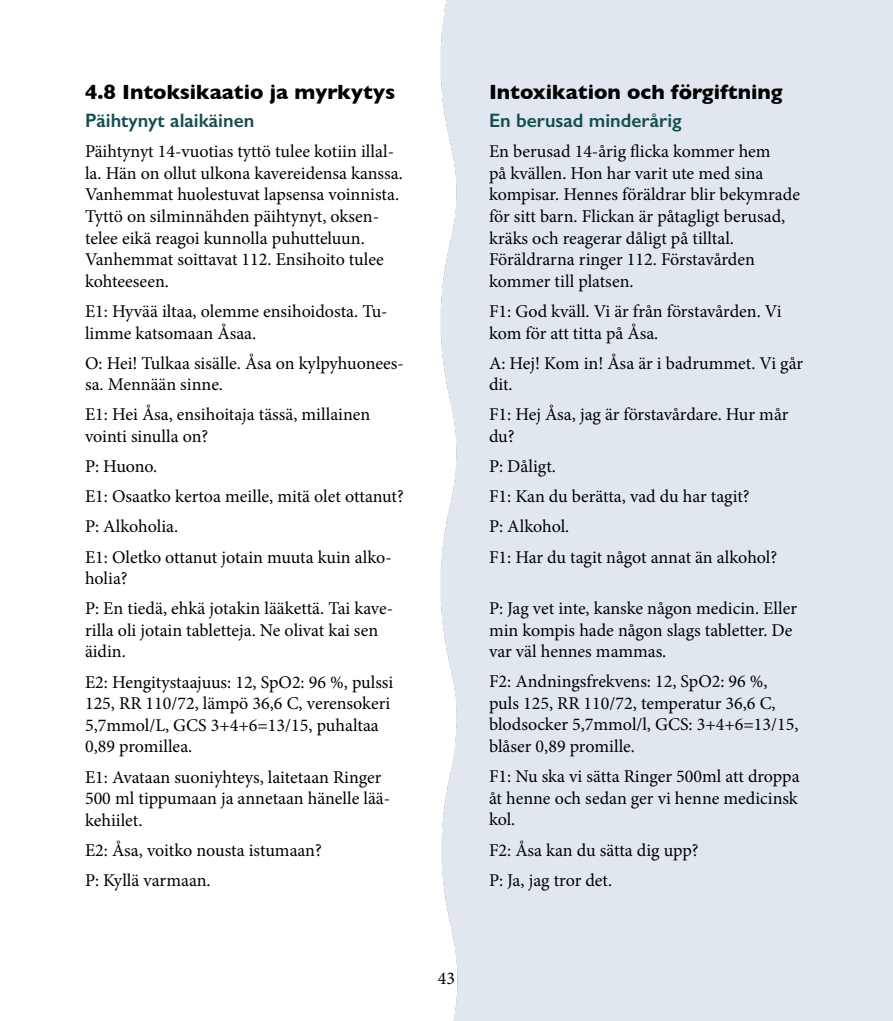
<style>
.page{position:relative;width:893px;height:1021px;background:#fff}
.page>*{position:absolute;margin:0;border:0;box-sizing:border-box;transform-origin:0 0}
.Otsikko_3{font:700 21px "Gill Sans";color:#000}
.Otsikko_4{font:600 19.5px "Gill Sans";color:#134f4f}
.peruskappale{font:18px/21.6px "Minion Pro";color:#000}
</style>
<div class="page">
<p class="Otsikko_3" style="left:85px;top:76px;width:312px">4.8 Intoksikaatio ja myrkytys</p>
<p class="Otsikko_4" style="left:85px;top:109px;width:171px">Päihtynyt alaikäinen</p>
<p class="peruskappale" style="left:85px;top:141px;width:319px">Päihtynyt 14-vuotias tyttö tulee kotiin illal&shy;la. Hän on ollut ulkona kavereidensa kanssa.<br>Vanhemmat huolestuvat lapsensa voinnista.<br>Tyttö on silminnähden päihtynyt, oksen&shy;telee eikä reagoi kunnolla puhutteluun.<br>Vanhemmat soittavat 112. Ensihoito tulee kohteeseen.</p>
<p class="peruskappale" style="left:85px;top:300px;width:304px">E1: Hyvää iltaa, olemme ensihoidosta. Tu&shy;limme katsomaan Åsaa.</p>
<p class="peruskappale" style="left:85px;top:352px;width:320px">O: Hei! Tulkaa sisälle. Åsa on kylpyhuonees&shy;sa. Mennään sinne.</p>
<p class="peruskappale" style="left:85px;top:404px;width:287px">E1: Hei Åsa, ensihoitaja tässä, millainen vointi sinulla on?</p>
<p class="peruskappale" style="left:85px;top:455px;width:74px">P: Huono.</p>
<p class="peruskappale" style="left:85px;top:486px;width:320px">E1: Osaatko kertoa meille, mitä olet ottanut?</p>
<p class="peruskappale" style="left:85px;top:516px;width:95px">P: Alkoholia.</p>
<p class="peruskappale" style="left:85px;top:546px;width:308px">E1: Oletko ottanut jotain muuta kuin alko&shy;holia?</p>
<p class="peruskappale" style="left:85px;top:597px;width:310px">P: En tiedä, ehkä jotakin lääkettä. Tai kave&shy;rilla oli jotain tabletteja. Ne olivat kai sen äidin.</p>
<p class="peruskappale" style="left:85px;top:671px;width:310px">E2: Hengitystaajuus: 12, SpO2: 96 %, pulssi 125, RR 110/72, lämpö 36,6 C, verensokeri 5,7mmol/L, GCS 3+4+6=13/15, puhaltaa 0,89 promillea.</p>
<p class="peruskappale" style="left:85px;top:766px;width:307px">E1: Avataan suoniyhteys, laitetaan Ringer<br>500 ml tippumaan ja annetaan hänelle lää&shy;kehiilet.</p>
<p class="peruskappale" style="left:85px;top:839px;width:238px">E2: Åsa, voitko nousta istumaan?</p>
<p class="peruskappale" style="left:85px;top:869px;width:127px">P: Kyllä varmaan.</p>
<p class="peruskappale" style="left:438px;top:968px;width:19px">43</p>
<p class="Otsikko_3" style="left:489px;top:76px;width:295px">Intoxikation och förgiftning</p>
<p class="Otsikko_4" style="left:489px;top:109px;width:194px">En berusad minderårig</p>
<p class="peruskappale" style="left:489px;top:141px;width:312px">En berusad 14-årig flicka kommer hem<br>på kvällen. Hon har varit ute med sina kompisar. Hennes föräldrar blir bekymrade för sitt barn. Flickan är påtagligt berusad, kräks och reagerar dåligt på tilltal.<br>Föräldrarna ringer 112. Förstavården kommer till platsen.</p>
<p class="peruskappale" style="left:489px;top:300px;width:294px">F1: God kväll. Vi är från förstavården. Vi kom för att titta på Åsa.</p>
<p class="peruskappale" style="left:489px;top:352px;width:316px">A: Hej! Kom in! Åsa är i badrummet. Vi går dit.</p>
<p class="peruskappale" style="left:489px;top:404px;width:301px">F1: Hej Åsa, jag är förstavårdare. Hur mår du?</p>
<p class="peruskappale" style="left:489px;top:455px;width:68px">P: Dåligt.</p>
<p class="peruskappale" style="left:489px;top:486px;width:262px">F1: Kan du berätta, vad du har tagit?</p>
<p class="peruskappale" style="left:489px;top:516px;width:82px">P: Alkohol.</p>
<p class="peruskappale" style="left:489px;top:546px;width:290px">F1: Har du tagit något annat än alkohol?</p>
<p class="peruskappale" style="left:489px;top:597px;width:310px">P: Jag vet inte, kanske någon medicin. Eller min kompis hade någon slags tabletter. De var väl hennes mammas.</p>
<p class="peruskappale" style="left:489px;top:670px;width:311px">F2: Andningsfrekvens: 12, SpO2: 96 %, puls 125, RR 110/72, temperatur 36,6 C, blodsocker 5,7mmol/l, GCS: 3+4+6=13/15, blåser 0,89 promille.</p>
<p class="peruskappale" style="left:489px;top:765px;width:312px;text-align:justify">F1: Nu ska vi sätta Ringer 500ml att droppa åt henne och sedan ger vi henne medicinsk kol.</p>
<p class="peruskappale" style="left:489px;top:839px;width:211px">F2: Åsa kan du sätta dig upp?</p>
<p class="peruskappale" style="left:489px;top:869px;width:125px">P: Ja, jag tror det.</p>
</div>
